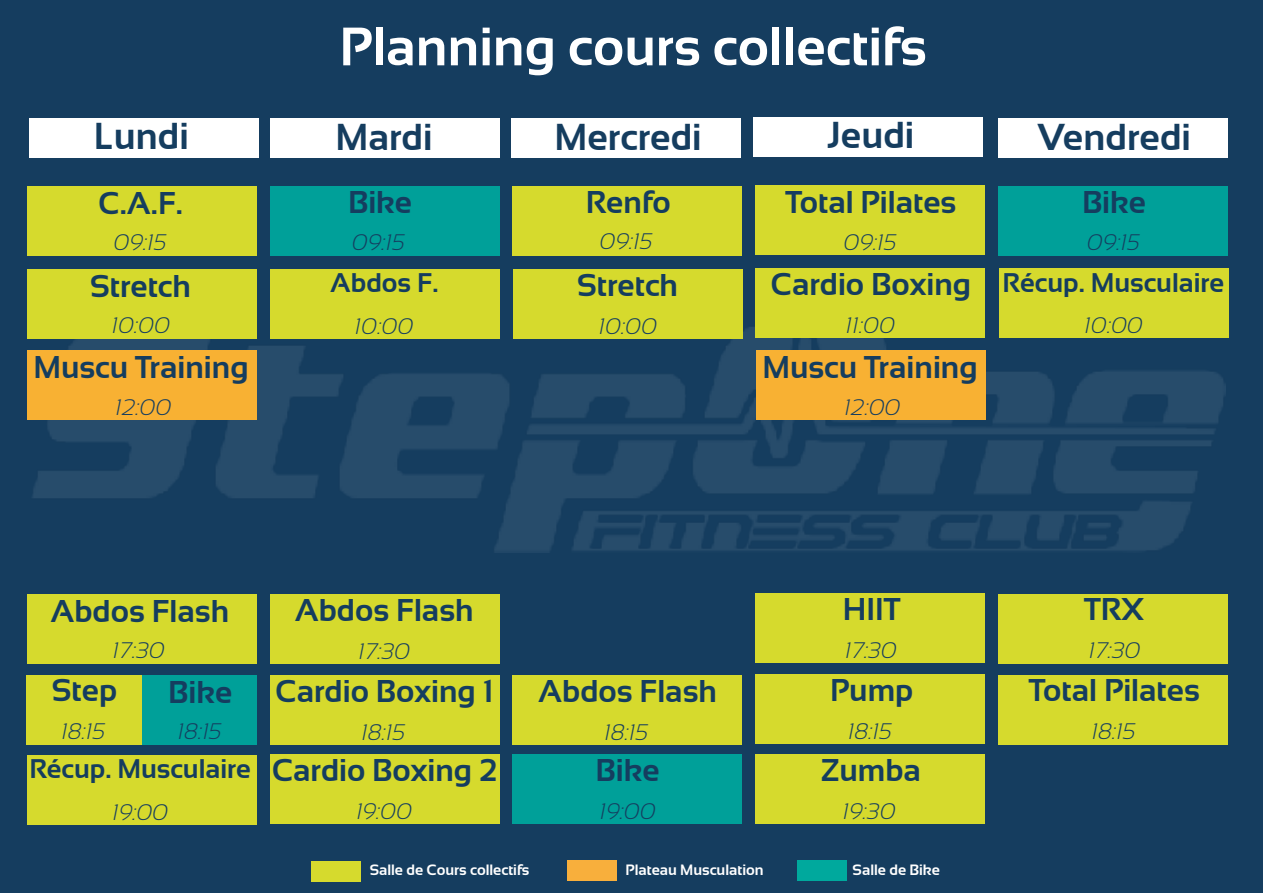
<style>
.page{position:relative;width:1263px;height:893px;background:#153d5f}
.page>*{position:absolute;margin:0;border:0;box-sizing:border-box;transform-origin:0 0}
.t1{font:700 54px "Sansation";color:#fff}
.t2{font:700 37.5px "Sansation";color:#153d5f}
.t3{font:700 31.5px "Sansation";color:#153d5f}
.t4{font:700 27px "Sansation";color:#153d5f}
.t5{font:italic 300 22.5px "Sansation";color:#153d5f}
.t6{font:700 15px "Sansation";color:#fff}
</style>
<div class="page">
<img style="left:32px;top:325px;width:1193px;height:227px">
<div style="left:29px;top:118px;width:230px;height:39px;background:#fff"></div>
<div style="left:270px;top:118px;width:230px;height:39px;background:#fff"></div>
<div style="left:512px;top:119px;width:229px;height:39px;background:#fff"></div>
<div style="left:754px;top:117px;width:229px;height:40px;background:#fff"></div>
<div style="left:998px;top:118px;width:229px;height:39px;background:#fff"></div>
<div style="left:27px;top:186px;width:230px;height:70px;background:#d6da2d"></div>
<div style="left:27px;top:270px;width:230px;height:69px;background:#d6da2d"></div>
<div style="left:27px;top:594px;width:230px;height:70px;background:#d6da2d"></div>
<div style="left:27px;top:755px;width:230px;height:69px;background:#d6da2d"></div>
<div style="left:270px;top:186px;width:230px;height:69px;background:#00a099"></div>
<div style="left:270px;top:269px;width:230px;height:70px;background:#d6da2d"></div>
<div style="left:27px;top:350px;width:230px;height:70px;background:#f8b133"></div>
<div style="left:270px;top:594px;width:230px;height:69px;background:#d6da2d"></div>
<div style="left:270px;top:675px;width:230px;height:69px;background:#d6da2d"></div>
<div style="left:270px;top:754px;width:230px;height:70px;background:#d6da2d"></div>
<div style="left:512px;top:186px;width:230px;height:69px;background:#d6da2d"></div>
<div style="left:513px;top:675px;width:229px;height:69px;background:#d6da2d"></div>
<div style="left:513px;top:755px;width:229px;height:69px;background:#00a099"></div>
<div style="left:755px;top:186px;width:230px;height:69px;background:#d6da2d"></div>
<div style="left:755px;top:594px;width:230px;height:69px;background:#d6da2d"></div>
<div style="left:755px;top:675px;width:230px;height:69px;background:#d6da2d"></div>
<div style="left:755px;top:754px;width:230px;height:70px;background:#d6da2d"></div>
<div style="left:998px;top:186px;width:230px;height:69px;background:#00a099"></div>
<div style="left:999px;top:594px;width:229px;height:69px;background:#d6da2d"></div>
<div style="left:999px;top:675px;width:229px;height:69px;background:#d6da2d"></div>
<div style="left:27px;top:675px;width:115px;height:70px;background:#d6da2d"></div>
<div style="left:142px;top:675px;width:115px;height:70px;background:#00a099"></div>
<div style="left:756px;top:350px;width:230px;height:70px;background:#f8b133"></div>
<div style="left:513px;top:269px;width:229px;height:69px;background:#d6da2d"></div>
<div style="left:756px;top:268px;width:229px;height:70px;background:#d6da2d"></div>
<div style="left:999px;top:269px;width:229px;height:69px;background:#d6da2d"></div>
<div style="left:312px;top:861px;width:49px;height:20px;background:#d6da2d"></div>
<div style="left:567px;top:860px;width:50px;height:21px;background:#f8af3c"></div>
<div style="left:797px;top:860px;width:49px;height:21px;background:#00a99d"></div>
<h1 class="t1" style="left:339px;top:16px;width:589px">Planning cours collectifs</h1>
<p class="t2" style="left:94px;top:115px;width:96px">Lundi</p>
<p class="t2" style="left:335px;top:116px;width:99px">Mardi</p>
<p class="t2" style="left:554px;top:116px;width:149px">Mercredi</p>
<p class="t2" style="left:827px;top:114px;width:88px">Jeudi</p>
<p class="t2" style="left:1037px;top:116px;width:155px">Vendredi</p>
<p class="t3" style="left:98px;top:185px;width:86px">C.A.F.</p>
<p class="t5" style="left:114px;top:230px;width:54px">09:15</p>
<p class="t3" style="left:90px;top:269px;width:102px">Stretch</p>
<p class="t5" style="left:112px;top:313px;width:60px">10:00</p>
<p class="t3" style="left:33px;top:349px;width:217px">Muscu Training</p>
<p class="t5" style="left:115px;top:394px;width:58px">12:00</p>
<p class="t3" style="left:348px;top:184px;width:66px">Bike</p>
<p class="t5" style="left:352px;top:230px;width:54px">09:15</p>
<p class="t4" style="left:330px;top:268px;width:110px">Abdos F.</p>
<p class="t5" style="left:355px;top:314px;width:60px">10:00</p>
<p class="t3" style="left:586px;top:184px;width:86px">Renfo</p>
<p class="t5" style="left:600px;top:229px;width:54px">09:15</p>
<p class="t3" style="left:577px;top:268px;width:102px">Stretch</p>
<p class="t5" style="left:599px;top:313px;width:60px">10:00</p>
<p class="t3" style="left:785px;top:184px;width:172px">Total Pilates</p>
<p class="t5" style="left:844px;top:230px;width:54px">09:15</p>
<p class="t3" style="left:771px;top:267px;width:202px">Cardio Boxing</p>
<p class="t5" style="left:846px;top:313px;width:51px">11:00</p>
<p class="t3" style="left:762px;top:349px;width:217px">Muscu Training</p>
<p class="t5" style="left:844px;top:394px;width:58px">12:00</p>
<p class="t3" style="left:1082px;top:185px;width:66px">Bike</p>
<p class="t5" style="left:1087px;top:230px;width:54px">09:15</p>
<p class="t4" style="left:1003px;top:268px;width:223px">Récup. Musculaire</p>
<p class="t5" style="left:1084px;top:313px;width:60px">10:00</p>
<p class="t3" style="left:50px;top:593px;width:180px">Abdos Flash</p>
<p class="t5" style="left:113px;top:638px;width:54px">17:30</p>
<p class="t3" style="left:52px;top:673px;width:67px">Step</p>
<p class="t5" style="left:61px;top:718px;width:46px">18:15</p>
<p class="t3" style="left:168px;top:675px;width:66px">Bike</p>
<p class="t5" style="left:178px;top:719px;width:46px">18:15</p>
<p class="t4" style="left:29px;top:753px;width:223px">Récup. Musculaire</p>
<p class="t5" style="left:112px;top:799px;width:58px">19:00</p>
<p class="t3" style="left:295px;top:593px;width:180px">Abdos Flash</p>
<p class="t3" style="left:843px;top:592px;width:59px">HIIT</p>
<p class="t5" style="left:358px;top:638px;width:54px">17:30</p>
<p class="t5" style="left:845px;top:638px;width:54px">17:30</p>
<p class="t3" style="left:275px;top:674px;width:220px">Cardio Boxing 1</p>
<p class="t5" style="left:361px;top:719px;width:46px">18:15</p>
<p class="t3" style="left:272px;top:752px;width:227px">Cardio Boxing 2</p>
<p class="t5" style="left:356px;top:798px;width:58px">19:00</p>
<p class="t3" style="left:538px;top:673px;width:180px">Abdos Flash</p>
<p class="t5" style="left:604px;top:719px;width:46px">18:15</p>
<p class="t3" style="left:596px;top:753px;width:66px">Bike</p>
<p class="t5" style="left:600px;top:799px;width:58px">19:00</p>
<p class="t3" style="left:830px;top:673px;width:85px">Pump</p>
<p class="t5" style="left:848px;top:719px;width:46px">18:15</p>
<p class="t3" style="left:820px;top:752px;width:102px">Zumba</p>
<p class="t5" style="left:843px;top:799px;width:54px">19:30</p>
<p class="t6" style="left:370px;top:862px;width:161px">Salle de Cours collectifs</p>
<p class="t6" style="left:625px;top:862px;width:140px">Plateau Musculation</p>
<p class="t6" style="left:853px;top:862px;width:89px">Salle de Bike</p>
<p class="t3" style="left:1084px;top:591px;width:62px">TRX</p>
<p class="t5" style="left:1089px;top:638px;width:54px">17:30</p>
<p class="t3" style="left:1029px;top:672px;width:172px">Total Pilates</p>
<p class="t5" style="left:1092px;top:719px;width:46px">18:15</p>
</div>
